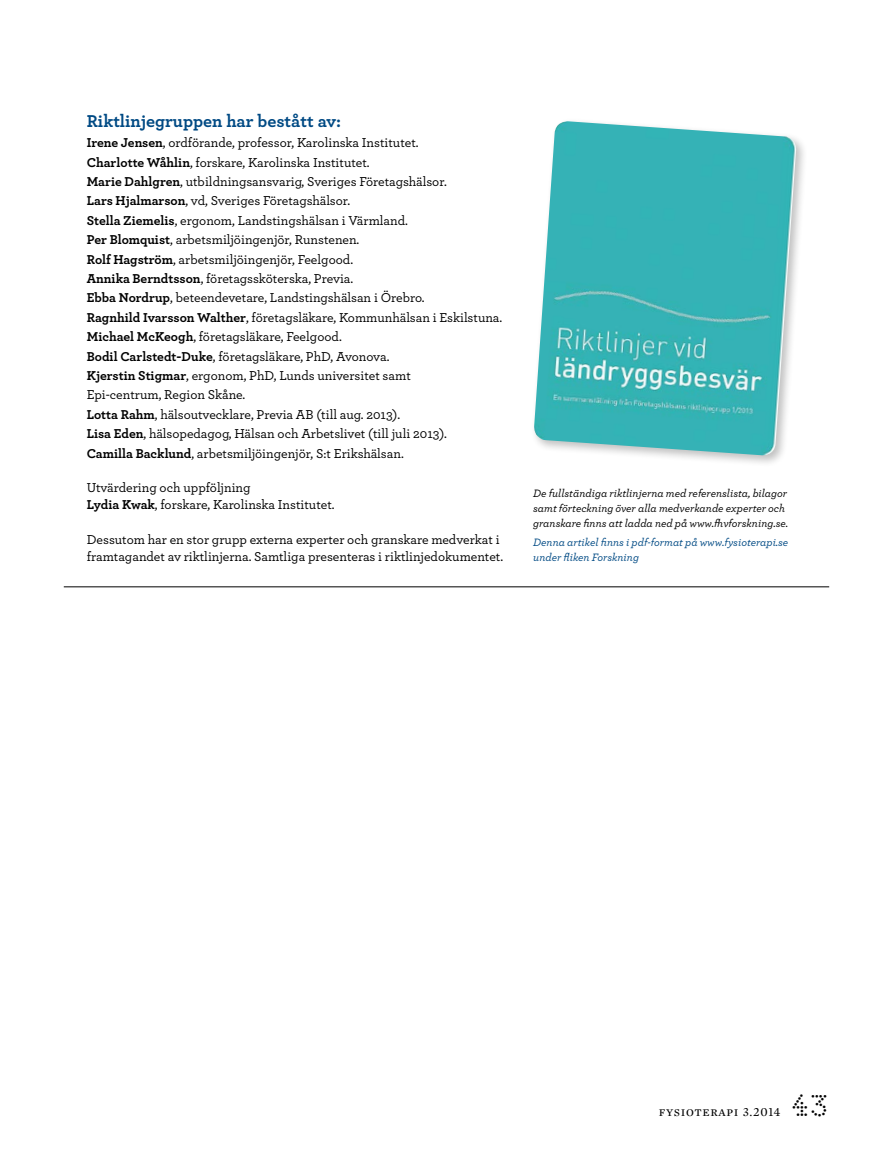
<style>
.page{position:relative;width:893px;height:1149px;background:#fff}
.page>*{position:absolute;margin:0;border:0;box-sizing:border-box;transform-origin:0 0}
.t1{font:30px "Numbers Dividend";color:#000}
.t2{font:700 18px "Archer";color:#004a84}
.t3{font:500 13.5px/19.4px "Archer";color:#000}
.t4{font:13.5px "Mercury Text G1";letter-spacing:.05em;color:#000}
.t5{font:italic 500 11.25px/15px "Archer";color:#000}
.t6{font:italic 500 11.25px/15px "Archer";color:#004a84}
.s1{font-weight:700}
.s2{font-size:12.75px}
</style>
<div class="page">
<hr style="left:64px;top:586px;width:765px;height:1px;background:#000">
<div style="left:530px;top:117px;width:278px;height:350px;background:#000;opacity:.25"></div>
<img style="left:533px;top:121px;width:264px;height:335px">
<h2 class="t2" style="left:87px;top:107px;width:256px">Riktlinjegruppen har bestått av:</h2>
<p class="t3" style="left:87px;top:132px;width:417px"><span class="s1">Irene Jensen</span>, ordförande, professor, Karolinska Institutet.<br><span class="s1">Charlotte Wåhlin</span>, forskare, Karolinska Institutet.<br><span class="s1">Marie Dahlgren</span>, utbildningsansvarig, Sveriges Företagshälsor.<br><span class="s1">Lars Hjalmarson</span>, vd, Sveriges Företagshälsor.<br><span class="s1">Stella Ziemelis</span>, ergonom, Landstingshälsan i Värmland.<br><span class="s1">Per Blomquist</span>, arbetsmiljöingenjör, Runstenen.<br><span class="s1">Rolf Hagström</span>, arbetsmiljöingenjör, Feelgood.<br><span class="s1">Annika Berndtsson</span>, företagssköterska, Previa.<br><span class="s1">Ebba Nordrup</span>, beteendevetare, Landstingshälsan i Örebro.<br><span class="s1">Ragnhild Ivarsson Walther</span>, företagsläkare, Kommunhälsan i Eskilstuna.<br><span class="s1">Michael McKeogh</span>, företagsläkare, Feelgood.<br><span class="s1">Bodil Carlstedt-Duke</span>, företagsläkare, PhD, Avonova.<br><span class="s1">Kjerstin Stigmar</span>, ergonom, PhD, Lunds universitet samt<br>Epi-centrum, Region Skåne.<br><span class="s1">Lotta Rahm</span>, hälsoutvecklare, Previa AB (till aug. 2013).<br><span class="s1">Lisa Eden</span>, hälsopedagog, Hälsan och Arbetslivet (till juli 2013).<br><span class="s1">Camilla Backlund</span>, arbetsmiljöingenjör, S:t Erikshälsan.</p>
<p class="t3" style="left:87px;top:478px;width:249px;line-height:17.2px">Utvärdering och uppföljning<br><span class="s1">Lydia Kwak</span>, forskare, Karolinska Institutet.</p>
<p class="t3" style="left:87px;top:530px;width:418px;line-height:17.2px">Dessutom har en stor grupp externa experter och granskare medverkat i framtagandet av riktlinjerna. Samtliga presenteras i riktlinjedokumentet.</p>
<p class="t5" style="left:533px;top:485px;width:256px">De fullständiga riktlinjerna med referenslista, bilagor samt förteckning över alla medverkande experter och granskare finns att ladda ned på www.fhvforskning.se.</p>
<p class="t6" style="left:533px;top:534px;width:257px">Denna artikel finns i pdf-format på www.fysioterapi.se under fliken Forskning</p>
<p class="t4" style="left:659px;top:1101px;width:123px">fysioterapi <span class="s2">3.2014</span></p>
<h1 class="t1" style="left:790px;top:1091px;width:40px">43</h1>
</div>
